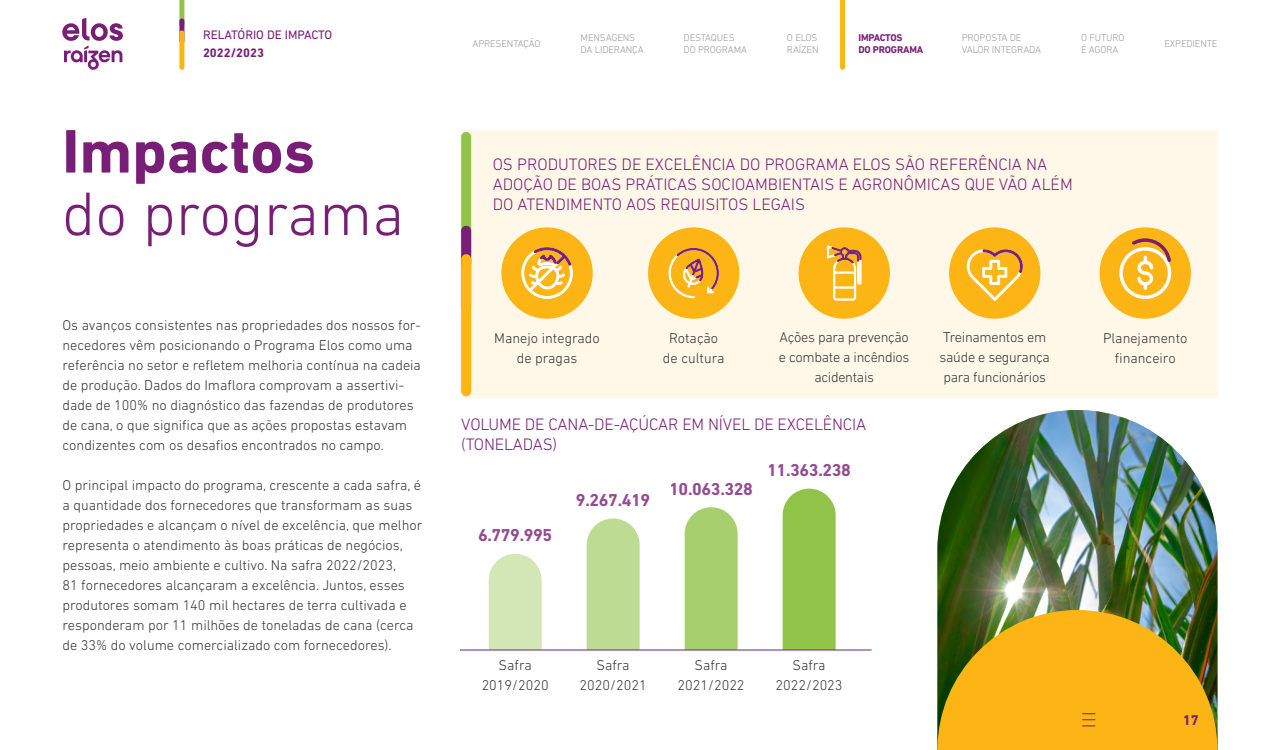
<style>
.page{position:relative;width:1280px;height:750px;background:#fff}
.page>*{position:absolute;margin:0;border:0;box-sizing:border-box;transform-origin:0 0}
.t1{font:300 62.5px "DIN Next LT Pro";color:#781e77}
.t2{font:700 62.5px "DIN Next LT Pro";color:#781e77}
.t3{font:700 17.5px "DIN Next LT Pro";letter-spacing:-.02em;color:#934b92}
.t4{font:300 16.88px/20px "DIN Next LT Pro";color:#781e77}
.t5{font:300 14.38px/20px "DIN Next LT Pro";color:#333;text-align:center}
.t6{font:300 14.38px/20px "DIN Next LT Pro";letter-spacing:-.02em;color:#333;text-align:center}
.t7{font:700 14.38px "DIN Next LT Pro";color:#781e77}
.t8{font:12.5px "DIN Next LT Pro";color:#781e77}
.t9{font:700 12.5px "DIN Next LT Pro";color:#781e77}
.t10{font:300 10px/12.5px "DIN Next LT Pro";letter-spacing:-.01em;color:#999}
.t11{font:700 10px/12.5px "DIN Next LT Pro";letter-spacing:-.015em;color:#781e77}
</style>
<div class="page">
<div style="left:460px;top:130px;width:758px;height:268px;background:#fff8e8"></div>
<div style="left:783px;top:489px;width:53px;height:161px;background:#91c349"></div>
<div style="left:685px;top:507px;width:53px;height:143px;background:#a7cf6d"></div>
<svg style="left:587px;top:518px;width:53px;height:132px;background:#c0dc97"></svg>
<svg style="left:489px;top:554px;width:53px;height:96px;background:#d5e7ba"></svg>
<hr style="left:460px;top:650px;width:412px;height:1px;background:#781e77">
<img style="left:937px;top:410px;width:281px;height:340px">
<svg style="left:937px;top:610px;width:280px;height:140px;background:#d2a016"></svg>
<div style="left:501px;top:227px;width:92px;height:92px;background:#fdb515;border-radius:50%"></div>
<div style="left:648px;top:227px;width:91px;height:92px;background:#fdb515;border-radius:50%"></div>
<div style="left:799px;top:227px;width:91px;height:92px;background:#fdb515;border-radius:50%"></div>
<div style="left:949px;top:227px;width:91px;height:92px;background:#fdb515;border-radius:50%"></div>
<div style="left:1100px;top:227px;width:91px;height:92px;background:#fdb515;border-radius:50%"></div>
<div style="left:461px;top:132px;width:10px;height:180px;background:#91c349;border-radius:5px"></div>
<div style="left:461px;top:226px;width:10px;height:42px;background:#781e77;border-radius:5px"></div>
<div style="left:461px;top:254px;width:10px;height:142px;background:#fdb515;border-radius:5px"></div>
<svg style="left:521px;top:247px;width:52px;height:52px"></svg>
<svg style="left:668px;top:248px;width:51px;height:51px"></svg>
<svg style="left:827px;top:245px;width:35px;height:56px"></svg>
<svg style="left:966px;top:249px;width:57px;height:52px"></svg>
<svg style="left:1119px;top:238px;width:52px;height:61px"></svg>
<svg style="left:179px;top:0;width:5px;height:19px"></svg>
<svg style="left:62px;top:18px;width:61px;height:52px"></svg>
<div style="left:179px;top:18px;width:5px;height:25px;background:#781e77;border-radius:2px"></div>
<div style="left:179px;top:31px;width:5px;height:39px;background:#fdb515;border-radius:2px"></div>
<svg style="left:1083px;top:713px;width:12px;height:13px"></svg>
<svg style="left:840px;top:0;width:5px;height:70px"></svg>
<p class="t8" style="left:203px;top:28px;width:131px">RELATÓRIO DE IMPACTO</p>
<p class="t9" style="left:203px;top:45px;width:63px">2022/2023</p>
<h1 class="t2" style="left:62px;top:115px;width:254px">Impactos</h1>
<h1 class="t1" style="left:62px;top:178px;width:344px">do programa</h1>
<p class="t5" style="left:62px;top:315px;width:360px;text-align:left">Os avanços consistentes nas propriedades dos nossos for&shy;necedores vêm posicionando o Programa Elos como uma referência no setor e refletem melhoria contínua na cadeia de produção. Dados do Imaflora comprovam a assertivi&shy;dade de 100% no diagnóstico das fazendas de produtores de cana, o que significa que as ações propostas estavam condizentes com os desafios encontrados no campo.</p>
<p class="t5" style="left:62px;top:475px;width:362px;text-align:left">O principal impacto do programa, crescente a cada safra, é a quantidade dos fornecedores que transformam as suas propriedades e alcançam o nível de excelência, que melhor representa o atendimento às boas práticas de negócios, pessoas, meio ambiente e cultivo. Na safra 2022/2023,<br>81 fornecedores alcançaram a excelência. Juntos, esses produtores somam 140 mil hectares de terra cultivada e responderam por 11 milhões de toneladas de cana (cerca de 33% do volume comercializado com fornecedores).</p>
<p class="t10" style="left:472px;top:37px;width:70px">APRESENTAÇÃO</p>
<p class="t10" style="left:581px;top:31px;width:65px">MENSAGENS<br>DA LIDERANÇA</p>
<p class="t10" style="left:684px;top:31px;width:65px">DESTAQUES<br>DO PROGRAMA</p>
<p class="t10" style="left:787px;top:31px;width:33px">O ELOS<br>RAÍZEN</p>
<p class="t11" style="left:858px;top:31px;width:66px">IMPACTOS<br>DO PROGRAMA</p>
<p class="t10" style="left:962px;top:31px;width:81px">PROPOSTA DE<br>VALOR INTEGRADA</p>
<p class="t10" style="left:1081px;top:31px;width:45px">O FUTURO<br>É AGORA</p>
<p class="t10" style="left:1164px;top:37px;width:55px">EXPEDIENTE</p>
<p class="t4" style="left:493px;top:154px;width:582px">OS PRODUTORES DE EXCELÊNCIA DO PROGRAMA ELOS SÃO REFERÊNCIA NA<br>ADOÇÃO DE BOAS PRÁTICAS SOCIOAMBIENTAIS E AGRONÔMICAS QUE VÃO ALÉM<br>DO ATENDIMENTO AOS REQUISITOS LEGAIS</p>
<p class="t5" style="left:494px;top:328px;width:107px">Manejo integrado de pragas</p>
<p class="t5" style="left:663px;top:328px;width:63px">Rotação de cultura</p>
<p class="t6" style="left:779px;top:327px;width:132px">Ações para prevenção e combate a incêndios acidentais</p>
<p class="t6" style="left:940px;top:327px;width:112px;text-align:left">Treinamentos em saúde e segurança para funcionários</p>
<p class="t5" style="left:1103px;top:328px;width:86px">Planejamento financeiro</p>
<p class="t4" style="left:461px;top:414px;width:406px">VOLUME DE CANA-DE-AÇÚCAR EM NÍVEL DE EXCELÊNCIA (TONELADAS)</p>
<p class="t3" style="left:478px;top:525px;width:76px">6.779.995</p>
<p class="t3" style="left:576px;top:490px;width:76px">9.267.419</p>
<p class="t3" style="left:669px;top:479px;width:85px">10.063.328</p>
<p class="t3" style="left:767px;top:460px;width:85px">11.363.238</p>
<p class="t5" style="left:482px;top:655px;width:69px">Safra<br>2019/2020</p>
<p class="t5" style="left:580px;top:655px;width:69px">Safra<br>2020/2021</p>
<p class="t5" style="left:678px;top:655px;width:69px">Safra<br>2021/2022</p>
<p class="t5" style="left:776px;top:655px;width:69px">Safra<br>2022/2023</p>
<p class="t7" style="left:1183px;top:712px;width:17px">17</p>
</div>
